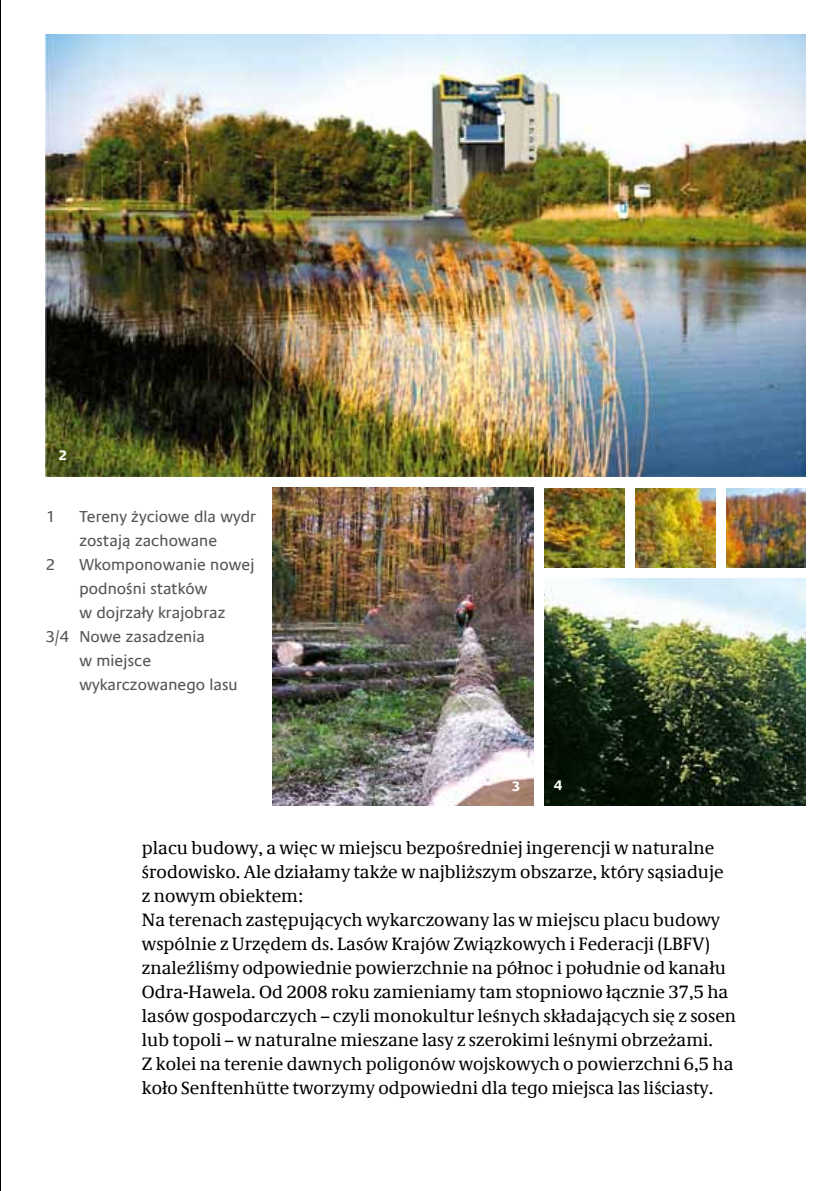
<style>
.page{position:relative;width:840px;height:1191px;background:#fff}
.page>*{position:absolute;margin:0;border:0;box-sizing:border-box;transform-origin:0 0}
.t1{font:18px/24px "Demos Com";letter-spacing:.005em;color:#000}
.t2{font:16px/24px "Praxis Com";letter-spacing:.005em;color:#565757}
.t3{font:700 14px "Praxis Com";color:#fff}
</style>
<div class="page">
<hr style="left:0;top:0;width:1px;height:1191px;background:#000">
<img style="left:45px;top:34px;width:760px;height:442px">
<img style="left:272px;top:488px;width:261px;height:317px">
<img style="left:544px;top:578px;width:261px;height:227px">
<img style="left:726px;top:488px;width:79px;height:79px">
<img style="left:635px;top:488px;width:79px;height:79px">
<img style="left:544px;top:488px;width:80px;height:79px">
<p class="t3" style="left:59px;top:446px;width:10px">2</p>
<p class="t2" style="left:45px;top:504px;width:11px">1</p>
<p class="t2" style="left:79px;top:504px;width:178px">Tereny życiowe dla wydr zostają zachowane</p>
<p class="t2" style="left:45px;top:552px;width:11px">2</p>
<p class="t2" style="left:79px;top:552px;width:176px">Wkomponowanie nowej</p>
<p class="t2" style="left:79px;top:576px;width:129px">podnośni statków</p>
<p class="t2" style="left:79px;top:600px;width:147px">w dojrzały krajobraz</p>
<p class="t2" style="left:45px;top:624px;width:161px">3/4 Nowe zasadzenia</p>
<p class="t2" style="left:79px;top:648px;width:73px">w miejsce</p>
<p class="t2" style="left:79px;top:672px;width:160px">wykarczowanego lasu</p>
<p class="t3" style="left:511px;top:778px;width:10px">3</p>
<p class="t3" style="left:553px;top:777px;width:10px">4</p>
<p class="t1" style="left:142px;top:836px;width:595px">placu budowy, a więc w miejscu bezpośredniej ingerencji w naturalne środowisko. Ale działamy także w najbliższym obszarze, który sąsiaduje z nowym obiektem:<br>Na terenach zastępujących wykarczowany las w miejscu placu budowy wspólnie z Urzędem ds. Lasów Krajów Związkowych i Federacji (LBFV) znaleźliśmy odpowiednie powierzchnie na północ i południe od kanału Odra-Hawela. Od 2008 roku zamieniamy tam stopniowo łącznie 37,5 ha lasów gospodarczych – czyli monokultur leśnych składających się z sosen lub topoli – w naturalne mieszane lasy z szerokimi leśnymi obrzeżami.<br>Z kolei na terenie dawnych poligonów wojskowych o powierzchni 6,5 ha koło Senftenhütte tworzymy odpowiedni dla tego miejsca las liściasty.</p>
</div>
